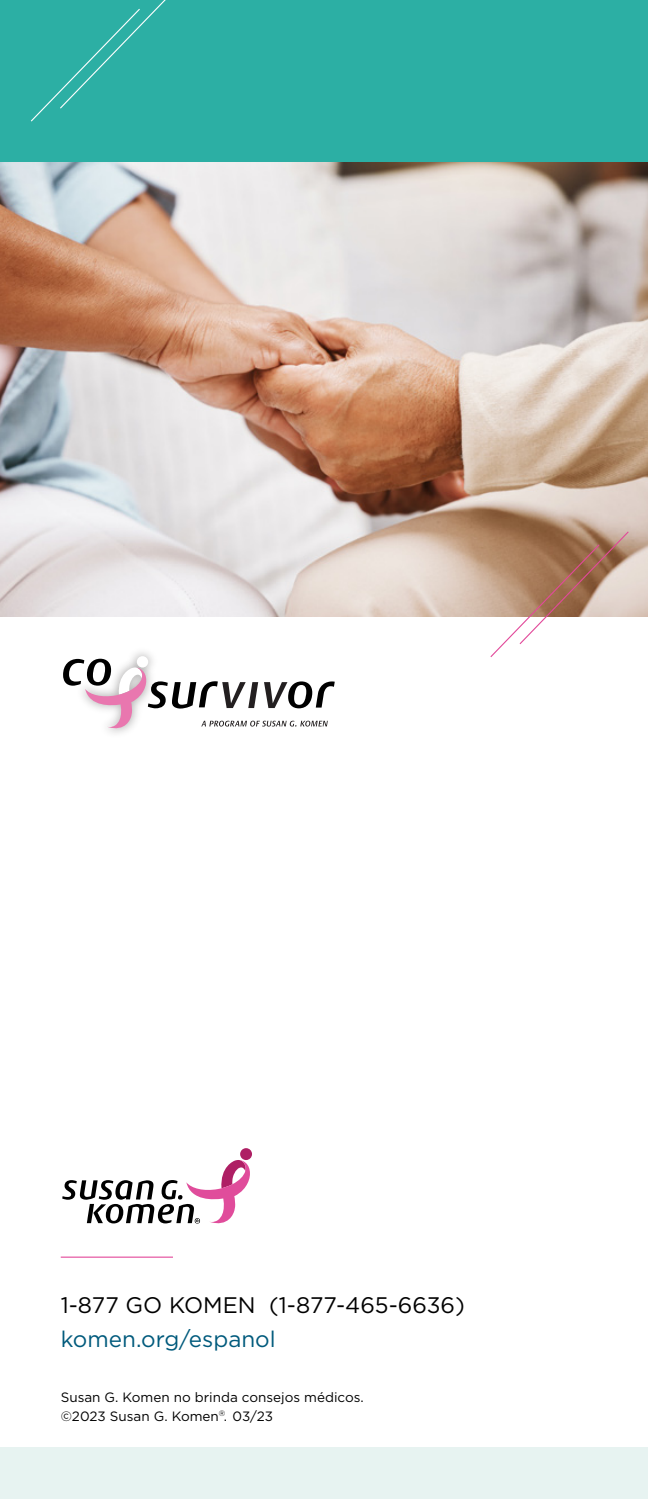
<style>
.page{position:relative;width:648px;height:1499px;background:#fff}
.page>*{position:absolute;margin:0;border:0;box-sizing:border-box;transform-origin:0 0}
.t1{font:22.5px "Gotham";color:#000}
.t2{font:22.5px "Gotham";color:#005a7c}
.t3{font:13.5px/19.1px "Gotham";color:#000}
</style>
<div class="page">
<div style="left:0;top:1447px;width:648px;height:51px;background:#e7f3f1"></div>
<div style="left:0;top:0;width:648px;height:162px;background:#2cafa4"></div>
<svg style="left:63px;top:658px;width:272px;height:75px"></svg>
<svg style="left:31px;top:0;width:135px;height:122px"></svg>
<hr style="left:61px;top:1256px;width:112px;height:1px;background:#e2499a">
<img style="left:0;top:162px;width:648px;height:454px">
<svg style="left:62px;top:1148px;width:190px;height:76px"></svg>
<svg style="left:489px;top:530px;width:141px;height:127px"></svg>
<h1 class="t1" style="left:61px;top:1292px;width:406px">1-877 GO KOMEN (1-877-465-6636)</h1>
<h1 class="t2" style="left:61px;top:1326px;width:216px">komen.org/espanol</h1>
<p class="t3" style="left:61px;top:1387px;width:305px">Susan G. Komen no brinda consejos médicos. ©2023 Susan G. Komen<sup>®</sup>. 03/23</p>
</div>
